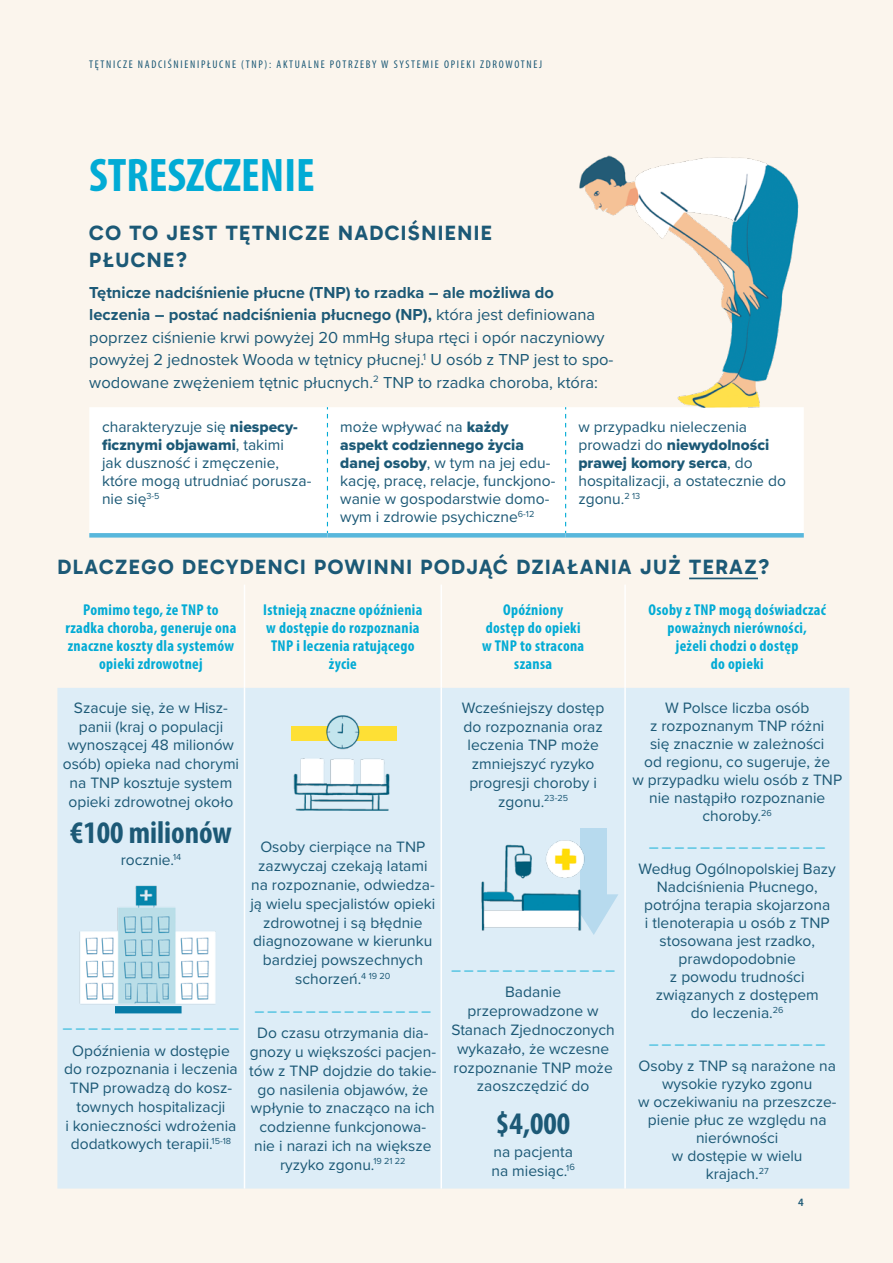
<style>
.page{position:relative;width:893px;height:1263px;background:#fbf5ed}
.page>*{position:absolute;margin:0;border:0;box-sizing:border-box;transform-origin:0 0}
.t1{font:700 condensed 47.4px "Myriad Pro";color:#02abd5}
.t2{font:700 condensed 31.5px "Myriad Pro";color:#1c5976}
.t3{font:21px/27px "Gabarito";letter-spacing:.07em;color:#1c5976}
.t4{font:16.5px/22.5px "Proxima Nova";color:#1c5976}
.t5{font:700 condensed 15.75px/18px "Myriad Pro";letter-spacing:.02em;color:#02abd5;text-align:center}
.t6{font:15.6px/18.8px "Proxima Nova";color:#1c5976;text-align:center}
.t7{font:15.6px/18px "Proxima Nova Extrabld";color:#1c5976}
.t8{font:15.6px "Proxima Nova";color:#02abd5}
.t9{font:condensed 11.25px "Myriad Pro";letter-spacing:.15em;color:#1c5976}
.t10{font:600 semi-condensed 11.25px "Myriad Pro";color:#1c5976}
.s1{font-weight:700}
.s2{font-family:"Proxima Nova Extrabld"}
.s3{font-family:"Proxima Nova"}
</style>
<div class="page">
<div style="left:89px;top:407px;width:715px;height:126px;background:#fff"></div>
<hr style="left:689px;top:578px;width:69px;height:1px;background:#1c5976">
<div style="left:57px;top:688px;width:792px;height:500px;background:#ddedf7"></div>
<hr style="left:244px;top:585px;width:1px;height:103px;background:#fff">
<hr style="left:440px;top:585px;width:2px;height:103px;background:#fff">
<hr style="left:624px;top:585px;width:2px;height:103px;background:#fff">
<hr style="left:244px;top:688px;width:1px;height:500px;background:#fff">
<hr style="left:440px;top:688px;width:2px;height:500px;background:#fff">
<hr style="left:624px;top:688px;width:2px;height:500px;background:#fff">
<img style="left:71px;top:880px;width:154px;height:141px">
<div style="left:115px;top:1006px;width:67px;height:7px;background:#067ba6"></div>
<div style="left:89px;top:533px;width:238px;height:5px;background:#58b7dc"></div>
<div style="left:327px;top:533px;width:239px;height:5px;background:#58b7dc"></div>
<div style="left:566px;top:533px;width:238px;height:5px;background:#58b7dc"></div>
<svg style="left:327px;top:407px;width:1px;height:126px"></svg>
<svg style="left:565px;top:407px;width:1px;height:126px"></svg>
<div style="left:580px;top:829px;width:26px;height:75px;background:#b7daee"></div>
<svg style="left:595px;top:894px;width:23px;height:41px"></svg>
<img style="left:468px;top:832px;width:127px;height:111px">
<img style="left:287px;top:708px;width:114px;height:110px">
<img style="left:572px;top:155px;width:229px;height:269px">
<p class="t9" style="left:89px;top:58px;width:454px">TĘTNICZE NADCIŚNIENIPŁUCNE (TNP): AKTUALNE POTRZEBY W SYSTEMIE OPIEKI ZDROWOTNEJ</p>
<h1 class="t1" style="left:89px;top:146px;width:227px">STRESZCZENIE</h1>
<h3 class="t3" style="left:89px;top:219px;width:404px">CO TO JEST TĘTNICZE NADCIŚNIENIE<br>PŁUCNE?</h3>
<p class="t4" style="left:89px;top:280px;width:526px"><span class="s1">Tętnicze nadciśnienie płucne (TNP) to rzadka – ale możliwa do leczenia – postać nadciśnienia płucnego (NP),</span> która jest definiowana poprzez ciśnienie krwi powyżej 20 mmHg słupa rtęci i opór naczyniowy powyżej 2 jednostek Wooda w tętnicy płucnej.<sup>1</sup> U osób z TNP jest to spo&shy;wodowane zwężeniem tętnic płucnych.<sup>2</sup> TNP to rzadka choroba, która:</p>
<p class="t6" style="left:102px;top:417px;width:197px">charakteryzuje się <span class="s2">niespecy-</span></p>
<p class="t7" style="left:102px;top:436px;width:183px">ficznymi objawami<span class="s3">, takimi</span></p>
<p class="t6" style="left:102px;top:453px;width:211px;line-height:18px;text-align:left">jak duszność i zmęczenie, które mogą utrudniać porusza&shy;nie się<sup>3-5</sup></p>
<p class="t6" style="left:340px;top:417px;width:170px">może wpływać na <span class="s2">każdy</span></p>
<p class="t7" style="left:340px;top:436px;width:185px">aspekt codziennego życia</p>
<p class="t6" style="left:340px;top:453px;width:217px;line-height:18px;text-align:left"><span class="s2">danej osoby</span>, w tym na jej edu&shy;kację, pracę, relacje, funckjono&shy;wanie w gospodarstwie domo&shy;wym i zdrowie psychiczne<sup>6-12</sup></p>
<p class="t6" style="left:578px;top:417px;width:170px">w przypadku nieleczenia</p>
<p class="t7" style="left:578px;top:436px;width:192px"><span class="s3">prowadzi do</span> niewydolności prawej komory serca<span class="s3">, do</span></p>
<p class="t6" style="left:578px;top:471px;width:209px;line-height:18px;text-align:left">hospitalizacji, a ostatecznie do zgonu.<sup>2</sup> <sup>13</sup></p>
<h3 class="t3" style="left:57px;top:554px;width:713px">DLACZEGO DECYDENCI POWINNI PODJĄĆ DZIAŁANIA JUŻ TERAZ?</h3>
<p class="t5" style="left:65px;top:600px;width:173px">Pomimo tego, że TNP to rzadka choroba, generuje ona znaczne koszty dla systemów opieki zdrowotnej</p>
<p class="t6" style="left:63px;top:698px;width:178px">Szacuje się, że w Hisz&shy;panii (kraj o populacji wynoszącej 48 milionów osób) opieka nad chorymi na TNP kosztuje system opieki zdrowotnej około</p>
<h2 class="t2" style="left:70px;top:813px;width:163px">€100 milionów</h2>
<p class="t6" style="left:121px;top:849px;width:62px">rocznie.<sup>14</sup></p>
<p class="t5" style="left:649px;top:600px;width:179px">Osoby z TNP mogą doświadczać poważnych nierówności,<br>jeżeli chodzi o dostęp<br>do opieki</p>
<p class="t6" style="left:632px;top:698px;width:211px;line-height:18px">W Polsce liczba osób<br>z rozpoznanym TNP różni<br>się znacznie w zależności<br>od regionu, co sugeruje, że<br>w przypadku wielu osób z TNP nie nastąpiło rozpoznanie choroby.<sup>26</sup></p>
<p class="t8" style="left:649px;top:831px;width:177px">_ _ _ _ _ _ _ _ _ _ _ _ _ _</p>
<p class="t6" style="left:639px;top:859px;width:199px;line-height:18px">Według Ogólnopolskiej Bazy<br>Nadciśnienia Płucnego, potrójna terapia skojarzona<br>i tlenoterapia u osób z TNP stosowana jest rzadko, prawdopodobnie<br>z powodu trudności związanych z dostępem<br>do leczenia.<sup>26</sup></p>
<p class="t8" style="left:649px;top:1028px;width:177px">_ _ _ _ _ _ _ _ _ _ _ _ _ _</p>
<p class="t6" style="left:638px;top:1056px;width:200px;line-height:18px">Osoby z TNP są narażone na wysokie ryzyko zgonu<br>w oczekiwaniu na przeszcze&shy;pienie płuc ze względu na nierówności<br>w dostępie w wielu<br>krajach.<sup>27</sup></p>
<p class="t5" style="left:263px;top:600px;width:161px">Istnieją znaczne opóźnienia w dostępie do rozpoznania<br>TNP i leczenia ratującego życie</p>
<p class="t5" style="left:482px;top:600px;width:104px">Opóźniony dostęp do opieki w TNP to stracona szansa</p>
<p class="t6" style="left:462px;top:698px;width:144px">Wcześniejszy dostęp do rozpoznania oraz leczenia TNP może zmniejszyć ryzyko progresji choroby i zgonu.<sup>23-25</sup></p>
<p class="t6" style="left:250px;top:837px;width:187px">Osoby cierpiące na TNP zazwyczaj czekają latami na rozpoznanie, odwiedza&shy;ją wielu specjalistów opieki zdrowotnej i są błędnie diagnozowane w kierunku bardziej powszechnych schorzeń.<sup>4</sup> <sup>19</sup> <sup>20</sup></p>
<p class="t8" style="left:255px;top:994px;width:177px">_ _ _ _ _ _ _ _ _ _ _ _ _ _</p>
<p class="t6" style="left:249px;top:1023px;width:189px">Do czasu otrzymania dia&shy;gnozy u większości pacjen&shy;tów z TNP dojdzie do takie&shy;go nasilenia objawów, że wpłynie to znacząco na ich codzienne funkcjonowa&shy;nie i narazi ich na większe ryzyko zgonu.<sup>19</sup> <sup>21</sup> <sup>22</sup></p>
<p class="t8" style="left:452px;top:953px;width:164px">_ _ _ _ _ _ _ _ _ _ _ _ _</p>
<p class="t6" style="left:451px;top:982px;width:165px">Badanie przeprowadzone w<br>Stanach Zjednoczonych wykazało, że wczesne rozpoznanie TNP może zaoszczędzić do</p>
<h2 class="t2" style="left:496px;top:1104px;width:76px">$4,000</h2>
<p class="t6" style="left:491px;top:1142px;width:85px;text-align:left">na pacjenta na miesiąc.<sup>1</sup><sup>6</sup></p>
<p class="t8" style="left:63px;top:1011px;width:177px">_ _ _ _ _ _ _ _ _ _ _ _ _ _</p>
<p class="t6" style="left:64px;top:1040px;width:175px">Opóźnienia w dostępie do rozpoznania i leczenia<br>TNP prowadzą do kosz&shy;townych hospitalizacji<br>i konieczności wdrożenia dodatkowych terapii.<sup>15-18</sup></p>
<p class="t10" style="left:798px;top:1195px;width:7px">4</p>
</div>
